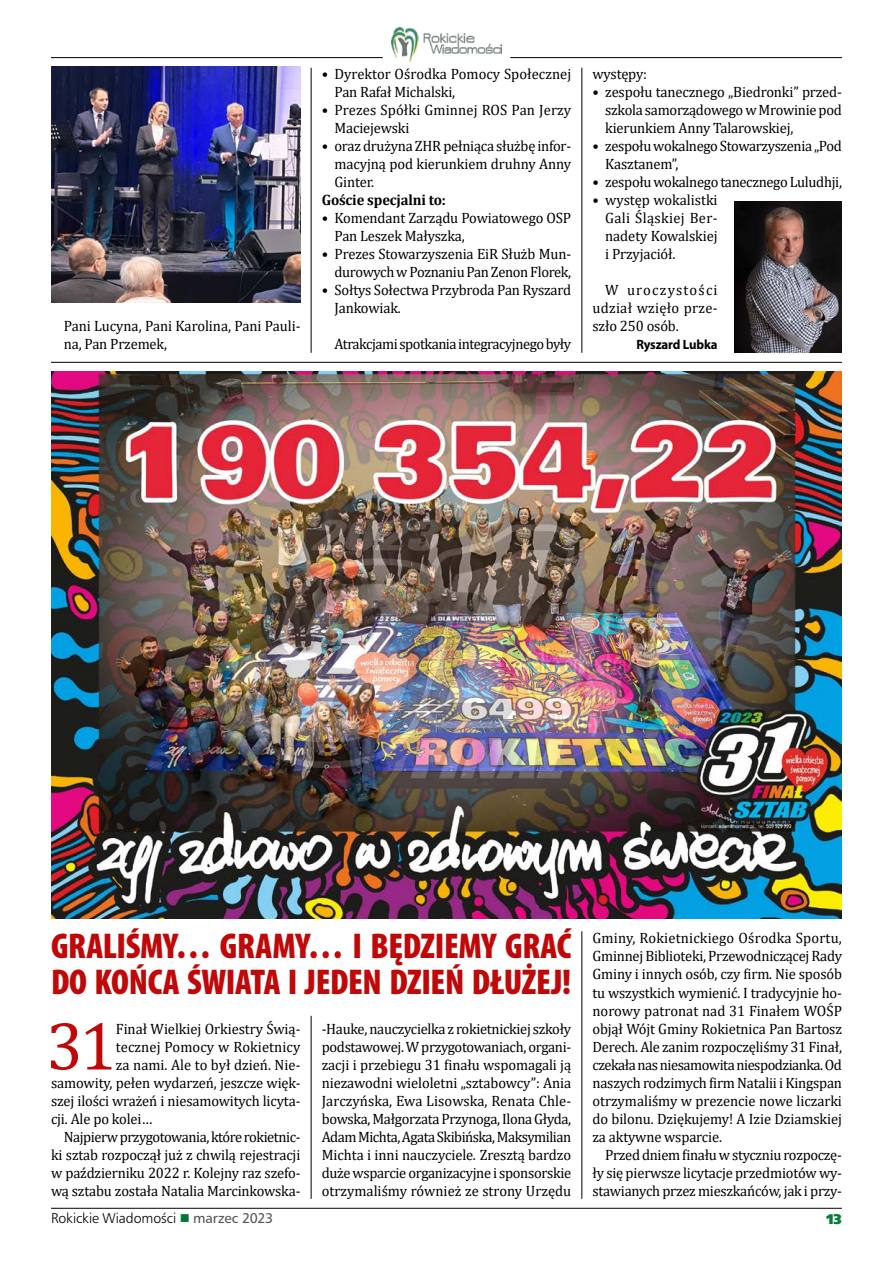
<style>
.page{position:relative;width:893px;height:1263px;background:#fff}
.page>*{position:absolute;margin:0;border:0;box-sizing:border-box;transform-origin:0 0}
.txt_inicjał{font:69px "Cambria";color:#c00808}
.Tytuł{font:900 condensed 36px/36px "Myriad Pro";letter-spacing:-.01em;color:#c00808}
.txt{font:15px/18px "Cambria";letter-spacing:-.01em;color:#000;text-align:justify}
.txt_inicjał-2{font:15px "Cambria";letter-spacing:-.01em;color:#000}
.txt-2{font:15px/18px "Cambria";letter-spacing:.01em;color:#000}
.txt-3{font:15px "Cambria";letter-spacing:-.03em;color:#000}
.txt-4{font:700 15px "Cambria";letter-spacing:-.01em;color:#000}
.t1{font:13.5px "Humnst 777 Lt PL";letter-spacing:-.01em;color:#000}
.podpis{font:700 13.5px "Myriad Pro";letter-spacing:-.01em;color:#000;scale:.95 1}
.t2{font:13.5px "Humnst 777 X Blk PL";color:#008136}
.s1{font-style:italic}
.s2{color:#007630}
.s3{font-family:"Humnst 777 PL";color:#565656}
</style>
<div class="page">
<hr style="left:51px;top:57px;width:332px;height:1px;background:#000">
<hr style="left:510px;top:57px;width:332px;height:1px;background:#000">
<img style="left:392px;top:28px;width:109px;height:35px">
<hr style="left:51px;top:1208px;width:791px;height:1px;background:#000">
<hr style="left:311px;top:68px;width:1px;height:285px;background:#000">
<hr style="left:582px;top:68px;width:1px;height:285px;background:#000">
<img style="left:51px;top:67px;width:249px;height:236px">
<img style="left:735px;top:202px;width:107px;height:151px">
<hr style="left:311px;top:1016px;width:1px;height:183px;background:#000">
<hr style="left:582px;top:931px;width:1px;height:268px;background:#000">
<hr style="left:51px;top:362px;width:791px;height:1px;background:#000">
<img style="left:51px;top:372px;width:791px;height:546px">
<p class="txt" style="left:64px;top:317px;width:238px">Pani Lucyna, Pani Karolina, Pani Pauli&shy;na, Pan Przemek,</p>
<p class="txt" style="left:334px;top:65px;width:238px;text-indent:-13px">• Dyrektor Ośrodka Pomocy Społecznej<br>Pan Rafał Michalski,</p>
<p class="txt-2" style="left:334px;top:101px;width:238px;text-indent:-13px">• Prezes Spółki Gminnej ROS Pan Jerzy<br>Maciejewski</p>
<p class="txt" style="left:334px;top:137px;width:238px;text-indent:-13px">• oraz drużyna ZHR pełniąca służbę infor&shy;macyjną pod kierunkiem druhny Anny Ginter.</p>
<p class="txt-4" style="left:322px;top:190px;width:126px">Goście specjalni to:</p>
<p class="txt" style="left:334px;top:209px;width:238px;text-indent:-13px">• Komendant Zarządu Powiatowego OSP<br>Pan Leszek Małyszka,</p>
<p class="txt" style="left:322px;top:245px;width:251px;text-align:right">• Prezes Stowarzyszenia EiR Służb Mun&shy;durowych w Poznaniu Pan Zenon Florek,</p>
<p class="txt" style="left:334px;top:281px;width:238px;text-indent:-13px">• Sołtys Sołectwa Przybroda Pan Ryszard<br>Jankowiak.</p>
<p class="txt-3" style="left:334px;top:335px;width:238px">Atrakcjami spotkania integracyjnego były</p>
<p class="txt" style="left:592px;top:65px;width:56px">występy:</p>
<p class="txt" style="left:605px;top:83px;width:238px;text-indent:-13px">• zespołu tanecznego „Biedronki” przed&shy;szkola samorządowego w Mrowinie pod kierunkiem Anny Talarowskiej,</p>
<p class="txt" style="left:605px;top:137px;width:238px;text-indent:-13px">• zespołu wokalnego Stowarzyszenia „Pod<br>Kasztanem”,</p>
<p class="txt" style="left:592px;top:173px;width:251px">• zespołu wokalnego tanecznego Luludhji,</p>
<p class="txt" style="left:605px;top:191px;width:114px;text-indent:-13px">• występ wokalistki Gali Śląskiej Ber&shy;nadety Kowalskiej i Przyjaciół.</p>
<p class="txt" style="left:592px;top:281px;width:127px;text-indent:13px">W uroczystości udział wzięło prze&shy;szło 250 osób.</p>
<p class="podpis" style="left:636px;top:336px;width:87px">Ryszard Lubka</p>
<p class="Tytuł" style="left:51px;top:929px;width:522px">GRALIŚMY… GRAMY… I BĘDZIEMY GRAĆ<br>DO KOŃCA ŚWIATA I JEDEN DZIEŃ DŁUŻEJ!</p>
<p class="txt_inicjał" style="left:46px;top:1005px;width:72px">31</p>
<p class="txt_inicjał-2" style="left:116px;top:1019px;width:186px">Finał Wielkiej Orkiestry Świą-</p>
<p class="txt" style="left:322px;top:1019px;width:251px">-Hauke, nauczycielka z rokietnickiej szkoły podstawowej. W przygotowaniach, organi&shy;zacji i przebiegu 31 finału wspomagali ją niezawodni wieloletni „sztabowcy”: Ania Jarczyńska, Ewa Lisowska, Renata Chle&shy;bowska, Małgorzata Przynoga, Ilona Głyda, Adam Michta, Agata Skibińska, Maksymilian Michta i inni nauczyciele<span class="s1">.</span> Zresztą bardzo duże wsparcie organizacyjne i sponsorskie otrzymaliśmy również ze strony Urzędu</p>
<p class="txt_inicjał-2" style="left:116px;top:1037px;width:186px">tecznej Pomocy w Rokietnicy</p>
<p class="txt_inicjał-2" style="left:116px;top:1055px;width:186px">za nami. Ale to był dzień. Nie-</p>
<p class="txt_inicjał-2" style="left:51px;top:1073px;width:251px">samowity, pełen wydarzeń, jeszcze więk-</p>
<p class="txt_inicjał-2" style="left:51px;top:1091px;width:251px">szej ilości wrażeń i niesamowitych licyta-</p>
<p class="txt_inicjał-2" style="left:51px;top:1109px;width:103px">cji. Ale po kolei…</p>
<p class="txt" style="left:51px;top:1127px;width:251px;text-indent:13px">Najpierw przygotowania, które rokietnic&shy;ki sztab rozpoczął już z chwilą rejestracji w październiku 2022 r. Kolejny raz szefo&shy;wą sztabu została Natalia Marcinkowska-</p>
<p class="txt" style="left:592px;top:929px;width:251px">Gminy, Rokietnickiego Ośrodka Sportu, Gminnej Biblioteki, Przewodniczącej Rady Gminy i innych osób, czy firm. Nie sposób tu wszystkich wymienić. I tradycyjnie ho&shy;norowy patronat nad 31 Finałem WOŚP objął Wójt Gminy Rokietnica Pan Bartosz Derech. Ale zanim rozpoczęliśmy 31 Finał, czekała nas niesamowita niespodzianka. Od naszych rodzimych firm Natalii i Kingspan otrzymaliśmy w prezencie nowe liczarki do bilonu. Dziękujemy! A Izie Dziamskiej za aktywne wsparcie.</p>
<p class="txt" style="left:592px;top:1145px;width:251px;text-indent:13px">Przed dniem finału w styczniu rozpoczę&shy;ły się pierwsze licytacje przedmiotów wy&shy;stawianych przez mieszkańców, jak i przy-</p>
<p class="t1" style="left:51px;top:1210px;width:224px">Rokickie Wiadomości <span class="s2">■</span> <span class="s3">marzec 2023</span></p>
<p class="t2" style="left:826px;top:1209px;width:17px">13</p>
</div>
